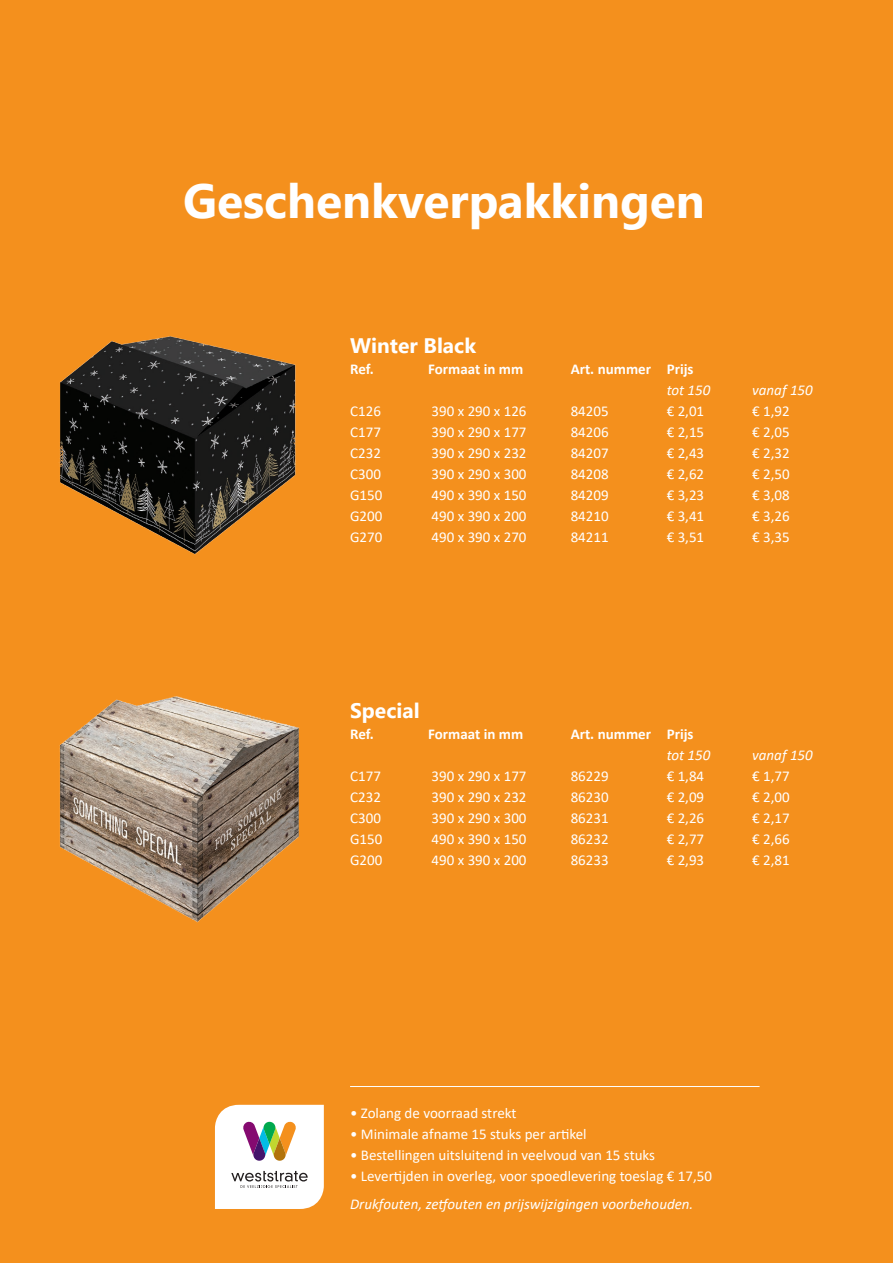
<style>
.page{position:relative;width:893px;height:1263px;background:#fff}
.page>*{position:absolute;margin:0;border:0;box-sizing:border-box;transform-origin:0 0}
.t1{font:700 48px "Segoe UI";color:#fff}
.t2{font:700 21px "Segoe UI";color:#fff}
.t3{font:15px "Calibri";color:#fff}
.t4{font:italic 15px "Calibri";color:#fff}
.t5{font:700 15px "Calibri";color:#fff}
</style>
<div class="page">
<div style="left:1px;top:0;width:892px;height:1262px;background:#f4901d"></div>
<svg style="left:0;top:0;width:1px;height:1262px"></svg>
<img style="left:59px;top:336px;width:237px;height:219px">
<img style="left:0;top:678px;width:300px;height:254px">
<svg style="left:215px;top:1105px;width:109px;height:104px"></svg>
<hr style="left:350px;top:1086px;width:410px;height:1px;background:#fff">
<h1 class="t1" style="left:183px;top:155px;width:523px">Geschenkverpakkingen</h1>
<h2 class="t2" style="left:350px;top:326px;width:127px">Winter Black</h2>
<p class="t5" style="left:350px;top:359px;width:25px">Ref.</p>
<p class="t5" style="left:428px;top:359px;width:97px">Formaat in mm</p>
<p class="t5" style="left:571px;top:359px;width:124px">Art. nummer Prijs</p>
<p class="t4" style="left:667px;top:380px;width:45px">tot 150</p>
<p class="t4" style="left:752px;top:380px;width:62px">vanaf 150</p>
<p class="t3" style="left:350px;top:401px;width:32px">C126</p>
<p class="t3" style="left:432px;top:401px;width:96px">390 x 290 x 126</p>
<p class="t3" style="left:571px;top:401px;width:40px">84205</p>
<p class="t3" style="left:667px;top:401px;width:39px">€ 2,01</p>
<p class="t3" style="left:752px;top:401px;width:39px">€ 1,92</p>
<p class="t3" style="left:350px;top:422px;width:32px">C177</p>
<p class="t3" style="left:432px;top:422px;width:96px">390 x 290 x 177</p>
<p class="t3" style="left:571px;top:422px;width:40px">84206</p>
<p class="t3" style="left:667px;top:422px;width:39px">€ 2,15</p>
<p class="t3" style="left:752px;top:422px;width:39px">€ 2,05</p>
<p class="t3" style="left:350px;top:443px;width:32px">C232</p>
<p class="t3" style="left:432px;top:443px;width:96px">390 x 290 x 232</p>
<p class="t3" style="left:571px;top:443px;width:40px">84207</p>
<p class="t3" style="left:667px;top:443px;width:39px">€ 2,43</p>
<p class="t3" style="left:752px;top:443px;width:39px">€ 2,32</p>
<p class="t3" style="left:350px;top:464px;width:32px">C300</p>
<p class="t3" style="left:432px;top:464px;width:96px">390 x 290 x 300</p>
<p class="t3" style="left:571px;top:464px;width:40px">84208</p>
<p class="t3" style="left:667px;top:464px;width:39px">€ 2,62</p>
<p class="t3" style="left:752px;top:464px;width:39px">€ 2,50</p>
<p class="t3" style="left:350px;top:485px;width:34px">G150</p>
<p class="t3" style="left:432px;top:485px;width:96px">490 x 390 x 150</p>
<p class="t3" style="left:571px;top:485px;width:40px">84209</p>
<p class="t3" style="left:667px;top:485px;width:39px">€ 3,23</p>
<p class="t3" style="left:752px;top:485px;width:39px">€ 3,08</p>
<p class="t3" style="left:350px;top:506px;width:34px">G200</p>
<p class="t3" style="left:432px;top:506px;width:96px">490 x 390 x 200</p>
<p class="t3" style="left:571px;top:506px;width:40px">84210</p>
<p class="t3" style="left:667px;top:506px;width:39px">€ 3,41</p>
<p class="t3" style="left:752px;top:506px;width:39px">€ 3,26</p>
<p class="t3" style="left:350px;top:527px;width:34px">G270</p>
<p class="t3" style="left:432px;top:527px;width:96px">490 x 390 x 270</p>
<p class="t3" style="left:571px;top:527px;width:40px">84211</p>
<p class="t3" style="left:667px;top:527px;width:39px">€ 3,51</p>
<p class="t3" style="left:752px;top:527px;width:39px">€ 3,35</p>
<h2 class="t2" style="left:350px;top:691px;width:71px">Special</h2>
<p class="t5" style="left:350px;top:724px;width:25px">Ref.</p>
<p class="t5" style="left:428px;top:724px;width:97px">Formaat in mm</p>
<p class="t5" style="left:571px;top:724px;width:124px">Art. nummer Prijs</p>
<p class="t4" style="left:667px;top:745px;width:45px">tot 150</p>
<p class="t4" style="left:752px;top:745px;width:62px">vanaf 150</p>
<p class="t3" style="left:350px;top:766px;width:32px">C177</p>
<p class="t3" style="left:432px;top:766px;width:96px">390 x 290 x 177</p>
<p class="t3" style="left:571px;top:766px;width:40px">86229</p>
<p class="t3" style="left:667px;top:766px;width:39px">€ 1,84</p>
<p class="t3" style="left:752px;top:766px;width:39px">€ 1,77</p>
<p class="t3" style="left:350px;top:787px;width:32px">C232</p>
<p class="t3" style="left:432px;top:787px;width:96px">390 x 290 x 232</p>
<p class="t3" style="left:571px;top:787px;width:40px">86230</p>
<p class="t3" style="left:667px;top:787px;width:39px">€ 2,09</p>
<p class="t3" style="left:752px;top:787px;width:39px">€ 2,00</p>
<p class="t3" style="left:350px;top:808px;width:32px">C300</p>
<p class="t3" style="left:432px;top:808px;width:96px">390 x 290 x 300</p>
<p class="t3" style="left:571px;top:808px;width:40px">86231</p>
<p class="t3" style="left:667px;top:808px;width:39px">€ 2,26</p>
<p class="t3" style="left:752px;top:808px;width:39px">€ 2,17</p>
<p class="t3" style="left:350px;top:829px;width:34px">G150</p>
<p class="t3" style="left:432px;top:829px;width:96px">490 x 390 x 150</p>
<p class="t3" style="left:571px;top:829px;width:40px">86232</p>
<p class="t3" style="left:667px;top:829px;width:39px">€ 2,77</p>
<p class="t3" style="left:752px;top:829px;width:39px">€ 2,66</p>
<p class="t3" style="left:350px;top:850px;width:34px">G200</p>
<p class="t3" style="left:432px;top:850px;width:96px">490 x 390 x 200</p>
<p class="t3" style="left:571px;top:850px;width:40px">86233</p>
<p class="t3" style="left:667px;top:850px;width:39px">€ 2,93</p>
<p class="t3" style="left:752px;top:850px;width:39px">€ 2,81</p>
<p class="t3" style="left:350px;top:1103px;width:168px">• Zolang de voorraad strekt</p>
<p class="t3" style="left:350px;top:1124px;width:238px">• Minimale afname 15 stuks per artikel</p>
<p class="t3" style="left:350px;top:1145px;width:307px">• Bestellingen uitsluitend in veelvoud van 15 stuks</p>
<p class="t3" style="left:350px;top:1166px;width:363px">• Levertijden in overleg, voor spoedlevering toeslag € 17,50</p>
<p class="t4" style="left:350px;top:1193px;width:345px">Drukfouten, zetfouten en prijswijzigingen voorbehouden.</p>
</div>
